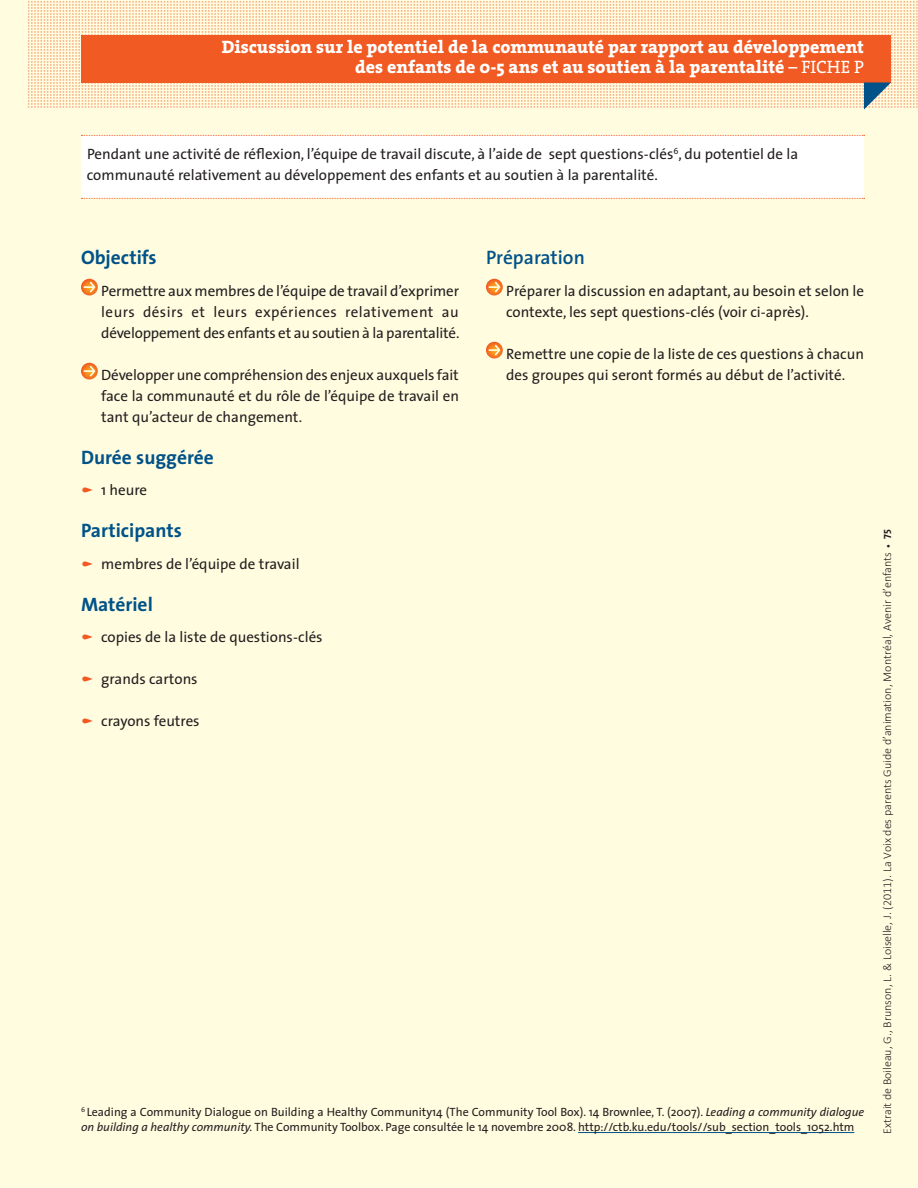
<style>
.page{position:relative;width:918px;height:1188px;background:#fff}
.page>*{position:absolute;margin:0;border:0;box-sizing:border-box;transform-origin:0 0}
.t1{font:700 19.5px "The Sans";color:#005288}
.t2{font:600 19.5px "The Sans";color:#005288}
.t3{font:800 18px/19.5px "The Serif";color:#fff;text-align:right}
.t4{font:15px/21px "The Sans";color:#231f20}
.t5{font:12px/15px "The Sans";color:#231f20}
.t6{font:300 12px "Calibri";color:#231f20}
.s1{font-weight:400}
.s2{font-family:"FF Dingbests";color:#f15a22}
.s3{font-style:italic}
.s4{font-family:"The Sans";font-weight:700;font-size:9px}
.s5{font-family:"The Sans Bold Caps";font-weight:400;font-size:10.5px}
</style>
<div class="page">
<div style="left:0;top:0;width:918px;height:1187px;background:#fffcdf"></div>
<svg style="left:28px;top:1px;width:890px;height:107px"></svg>
<div style="left:81px;top:35px;width:810px;height:47px;background:#f15a22"></div>
<svg style="left:864px;top:82px;width:27px;height:28px"></svg>
<svg style="left:81px;top:279px;width:17px;height:17px"></svg>
<svg style="left:81px;top:363px;width:17px;height:17px"></svg>
<div style="left:81px;top:135px;width:783px;height:63px;background:#fff"></div>
<svg style="left:81px;top:135px;width:784px;height:1px"></svg>
<svg style="left:81px;top:198px;width:784px;height:1px"></svg>
<svg style="left:486px;top:279px;width:17px;height:17px"></svg>
<svg style="left:486px;top:342px;width:17px;height:16px"></svg>
<hr style="left:578px;top:1132px;width:276px;height:1px;background:#005288">
<p class="t3" style="left:222px;top:39px;width:644px">Discussion sur le potentiel de la communauté par rapport au développement des enfants de 0-5 ans et au soutien à la parentalité <span class="s1">– FICHE P</span></p>
<p class="t4" style="left:87px;top:145px;width:713px">Pendant une activité de réflexion, l’équipe de travail discute, à l’aide de sept questions-clés<sup>6</sup>, du potentiel de la communauté relativement au développement des enfants et au soutien à la parentalité.</p>
<h1 class="t1" style="left:81px;top:250px;width:77px">Objectifs</h1>
<p class="t4" style="left:101px;top:281px;width:360px;text-align:justify">Permettre aux membres de l’équipe de travail d’exprimer leurs désirs et leurs expériences relativement au développement des enfants et au soutien à la parentalité.</p>
<p class="t4" style="left:101px;top:365px;width:359px;text-align:justify">Développer une compréhension des enjeux auxquels fait face la communauté et du rôle de l’équipe de travail en tant qu’acteur de changement.</p>
<h1 class="t1" style="left:81px;top:449px;width:134px">Durée suggérée</h1>
<p class="t4" style="left:81px;top:481px;width:68px"><span class="s2">n</span> 1 heure</p>
<h1 class="t1" style="left:81px;top:523px;width:103px">Participants</h1>
<p class="t4" style="left:81px;top:554px;width:220px"><span class="s2">n</span> membres de l’équipe de travail</p>
<h1 class="t1" style="left:81px;top:596px;width:73px">Matériel</h1>
<p class="t4" style="left:81px;top:628px;width:243px"><span class="s2">n</span> copies de la liste de questions-clés</p>
<p class="t4" style="left:81px;top:670px;width:118px"><span class="s2">n</span> grands cartons</p>
<p class="t4" style="left:81px;top:712px;width:120px"><span class="s2">n</span> crayons feutres</p>
<h1 class="t2" style="left:486px;top:250px;width:100px">Préparation</h1>
<p class="t4" style="left:506px;top:281px;width:359px">Préparer la discussion en adaptant, au besoin et selon le contexte, les sept questions-clés (voir ci-après).</p>
<p class="t4" style="left:506px;top:344px;width:359px">Remettre une copie de la liste de ces questions à chacun des groupes qui seront formés au début de l’activité.</p>
<p class="t5" style="left:81px;top:1105px;width:785px"><sup>6</sup> Leading a Community Dialogue on Building a Healthy Community14 (The Community Tool Box). 14 Brownlee, T. (2007). <span class="s3">Leading a community dialogue on building a healthy community.</span> The Community Toolbox. Page consultée le 14 novembre 2008. http://ctb.ku.edu/tools//sub_section_tools_1052.htm</p>
<p class="t6" style="left:880px;top:1134px;width:606px;rotate:-90deg">Extrait de Boileau, G., Brunson, L. &amp; Loiselle, J. (2011). La Voix des parents Guide d’animation, Montréal, Avenir d’enfants <span class="s4">•</span> <span class="s5">75</span></p>
</div>
